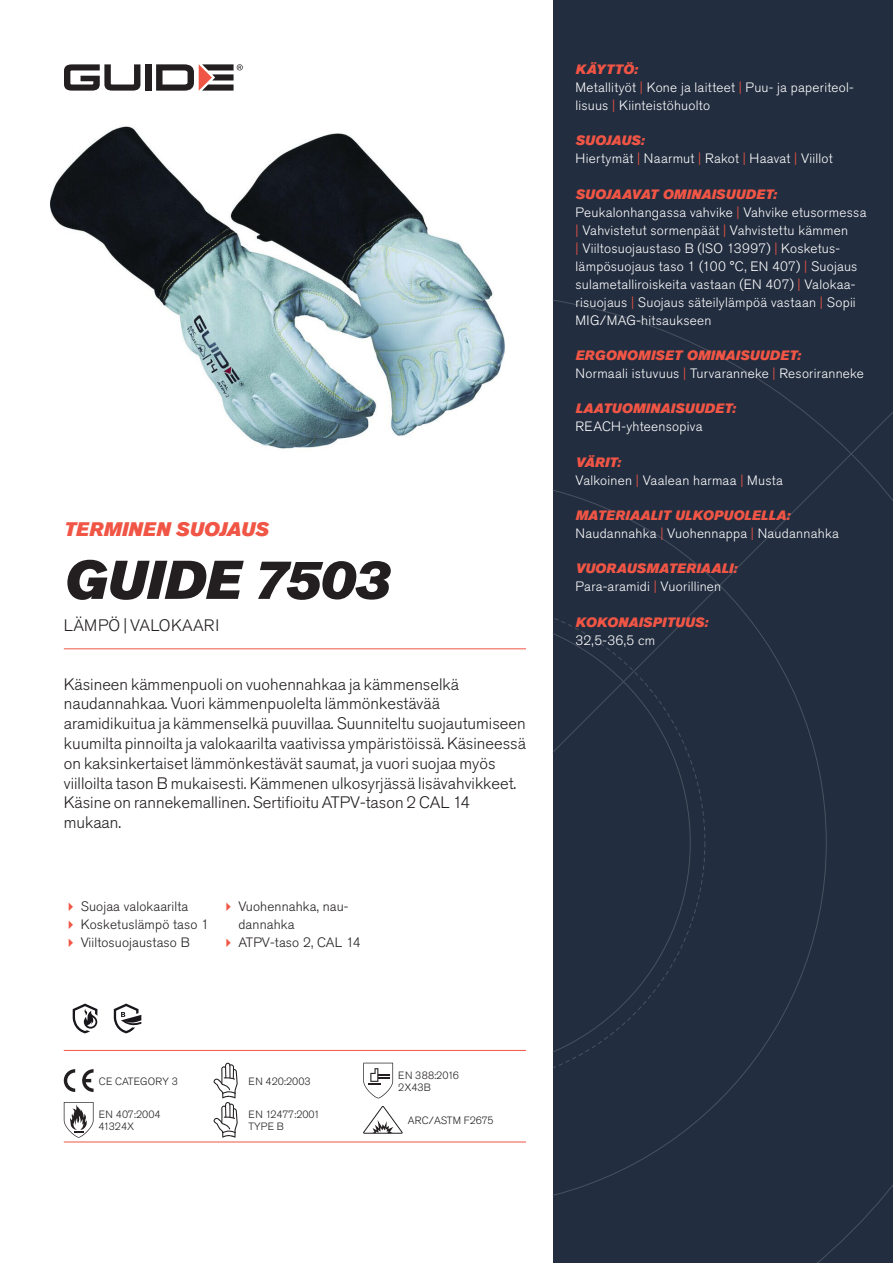
<style>
.page{position:relative;width:893px;height:1263px;background:#fff}
.page>*{position:absolute;margin:0;border:0;box-sizing:border-box;transform-origin:0 0}
.Rubrik{font:italic 54px "Akzidenz Grotesk Pro Super";color:#231f20}
.Överrubrik{font:italic 19.5px "Akzidenz Grotesk Pro Super";letter-spacing:.005em;color:#f05545}
.Ingress{font:300 16.5px/19.8px "Akzidenz Grotesk Pro";color:#231f20}
.Product_-_AltSegment{font:300 16.5px "Akzidenz Grotesk Pro";letter-spacing:.01em;color:#231f20}
.Produkt_-_Brödtext{font:300 13.5px/18px "Akzidenz Grotesk Pro";letter-spacing:.02em;color:#fff}
.Produkt_-_Namn{font:italic 13.5px "Akzidenz Grotesk Pro Super";letter-spacing:.015em;color:#f05545}
.t1{font:300 13.5px/18px "Akzidenz Grotesk Pro";letter-spacing:.01em;color:#231f20}
.t2{font:300 10.5px "Akzidenz Grotesk Pro";color:#231f20}
.t3{font:300 10.5px "Akzidenz Grotesk Pro";letter-spacing:-.02em;color:#231f20}
.s1{color:#f05545}
</style>
<div class="page">
<div style="left:145px;top:64px;width:7px;height:27px;background:#231f20"></div>
<svg style="left:156px;top:64px;width:87px;height:27px"></svg>
<svg style="left:64px;top:64px;width:76px;height:27px"></svg>
<div style="left:553px;top:0;width:340px;height:1263px;background:#222d3f"></div>
<svg style="left:553px;top:300px;width:340px;height:963px"></svg>
<hr style="left:64px;top:1050px;width:462px;height:1px;background:#f05545">
<hr style="left:64px;top:1142px;width:462px;height:1px;background:#f05545">
<svg style="left:73px;top:1003px;width:24px;height:30px"></svg>
<svg style="left:114px;top:1003px;width:27px;height:30px"></svg>
<svg style="left:64px;top:1069px;width:11px;height:23px"></svg>
<svg style="left:82px;top:1069px;width:12px;height:23px"></svg>
<svg style="left:363px;top:1063px;width:30px;height:35px"></svg>
<svg style="left:64px;top:1102px;width:30px;height:36px"></svg>
<svg style="left:214px;top:1063px;width:24px;height:75px"></svg>
<svg style="left:363px;top:1106px;width:39px;height:27px"></svg>
<img style="left:51px;top:126px;width:453px;height:323px">
<hr style="left:64px;top:648px;width:462px;height:1px;background:#f05545">
<p class="Överrubrik" style="left:64px;top:517px;width:206px">TERMINEN SUOJAUS</p>
<p class="Rubrik" style="left:64px;top:545px;width:327px">GUIDE 7503</p>
<p class="Product_-_AltSegment" style="left:64px;top:615px;width:157px">LÄMPÖ | VALOKAARI</p>
<p class="Ingress" style="left:64px;top:674px;width:464px">Käsineen kämmenpuoli on vuohennahkaa ja kämmenselkä naudannahkaa. Vuori kämmenpuolelta lämmönkestävää aramidikuitua ja kämmenselkä puuvillaa. Suunniteltu suojautumiseen kuumilta pinnoilta ja valokaarilta vaativissa ympäristöissä. Käsineessä on kaksinkertaiset lämmönkestävät saumat, ja vuori suojaa myös viilloilta tason B mukaisesti. Kämmenen ulkosyrjässä lisävahvikkeet.<br>Käsine on rannekemallinen. Sertifioitu ATPV-tason 2 CAL 14 mukaan.</p>
<p class="t1" style="left:81px;top:897px;width:109px">Suojaa valokaarilta</p>
<p class="t1" style="left:81px;top:915px;width:130px">Kosketuslämpö taso 1</p>
<p class="t1" style="left:81px;top:933px;width:110px">Viiltosuojaustaso B</p>
<p class="t1" style="left:238px;top:897px;width:112px">Vuohennahka, nau&shy;dannahka</p>
<p class="t1" style="left:238px;top:933px;width:124px">ATPV-taso 2, CAL 14</p>
<p class="t2" style="left:99px;top:1074px;width:81px">CE CATEGORY 3</p>
<p class="t2" style="left:248px;top:1074px;width:64px">EN 420:2003</p>
<p class="t2" style="left:398px;top:1068px;width:62px">EN 388:2016</p>
<p class="t2" style="left:398px;top:1080px;width:34px">2X43B</p>
<p class="t2" style="left:99px;top:1107px;width:63px">EN 407:2004</p>
<p class="t2" style="left:99px;top:1119px;width:37px">41324X</p>
<p class="t3" style="left:248px;top:1107px;width:73px">EN 12477:2001</p>
<p class="t2" style="left:248px;top:1119px;width:37px">TYPE B</p>
<p class="t2" style="left:408px;top:1113px;width:87px">ARC/ASTM F2675</p>
<p class="Produkt_-_Namn" style="left:576px;top:60px;width:64px">KÄYTTÖ:</p>
<p class="Produkt_-_Brödtext" style="left:576px;top:78px;width:280px">Metallityöt <span class="s1">|</span> Kone ja laitteet <span class="s1">|</span> Puu- ja paperiteol&shy;lisuus <span class="s1">|</span> Kiinteistöhuolto</p>
<p class="Produkt_-_Namn" style="left:576px;top:132px;width:70px">SUOJAUS:</p>
<p class="Produkt_-_Brödtext" style="left:576px;top:150px;width:259px">Hiertymät <span class="s1">|</span> Naarmut <span class="s1">|</span> Rakot <span class="s1">|</span> Haavat <span class="s1">|</span> Viillot</p>
<p class="Produkt_-_Namn" style="left:576px;top:185px;width:203px">SUOJAAVAT OMINAISUUDET:</p>
<p class="Produkt_-_Brödtext" style="left:576px;top:203px;width:292px">Peukalonhangassa vahvike <span class="s1">|</span> Vahvike etusormessa <span class="s1">|</span> Vahvistetut sormenpäät <span class="s1">|</span> Vahvistettu kämmen<br><span class="s1">|</span> Viiltosuojaustaso B (ISO 13997) <span class="s1">|</span> Kosketus&shy;lämpösuojaus taso 1 (100 °C, EN 407) <span class="s1">|</span> Suojaus sulametalliroiskeita vastaan (EN 407) <span class="s1">|</span> Valokaa&shy;risuojaus <span class="s1">|</span> Suojaus säteilylämpöä vastaan <span class="s1">|</span> Sopii MIG/MAG-hitsaukseen</p>
<p class="Produkt_-_Namn" style="left:576px;top:346px;width:227px">ERGONOMISET OMINAISUUDET:</p>
<p class="Produkt_-_Brödtext" style="left:576px;top:364px;width:290px">Normaali istuvuus <span class="s1">|</span> Turvaranneke <span class="s1">|</span> Resoriranneke</p>
<p class="Produkt_-_Namn" style="left:576px;top:400px;width:162px">LAATUOMINAISUUDET:</p>
<p class="Produkt_-_Brödtext" style="left:576px;top:418px;width:128px">REACH-yhteensopiva</p>
<p class="Produkt_-_Namn" style="left:576px;top:453px;width:47px">VÄRIT:</p>
<p class="Produkt_-_Brödtext" style="left:576px;top:471px;width:209px">Valkoinen <span class="s1">|</span> Vaalean harmaa <span class="s1">|</span> Musta</p>
<p class="Produkt_-_Namn" style="left:576px;top:506px;width:216px">MATERIAALIT ULKOPUOLELLA:</p>
<p class="Produkt_-_Brödtext" style="left:576px;top:524px;width:265px">Naudannahka <span class="s1">|</span> Vuohennappa <span class="s1">|</span> Naudannahka</p>
<p class="Produkt_-_Namn" style="left:576px;top:560px;width:163px">VUORAUSMATERIAALI:</p>
<p class="Produkt_-_Brödtext" style="left:576px;top:578px;width:147px">Para-aramidi <span class="s1">|</span> Vuorillinen</p>
<p class="Produkt_-_Namn" style="left:576px;top:613px;width:134px">KOKONAISPITUUS:</p>
<p class="Produkt_-_Brödtext" style="left:576px;top:631px;width:81px">32,5-36,5 cm</p>
</div>
